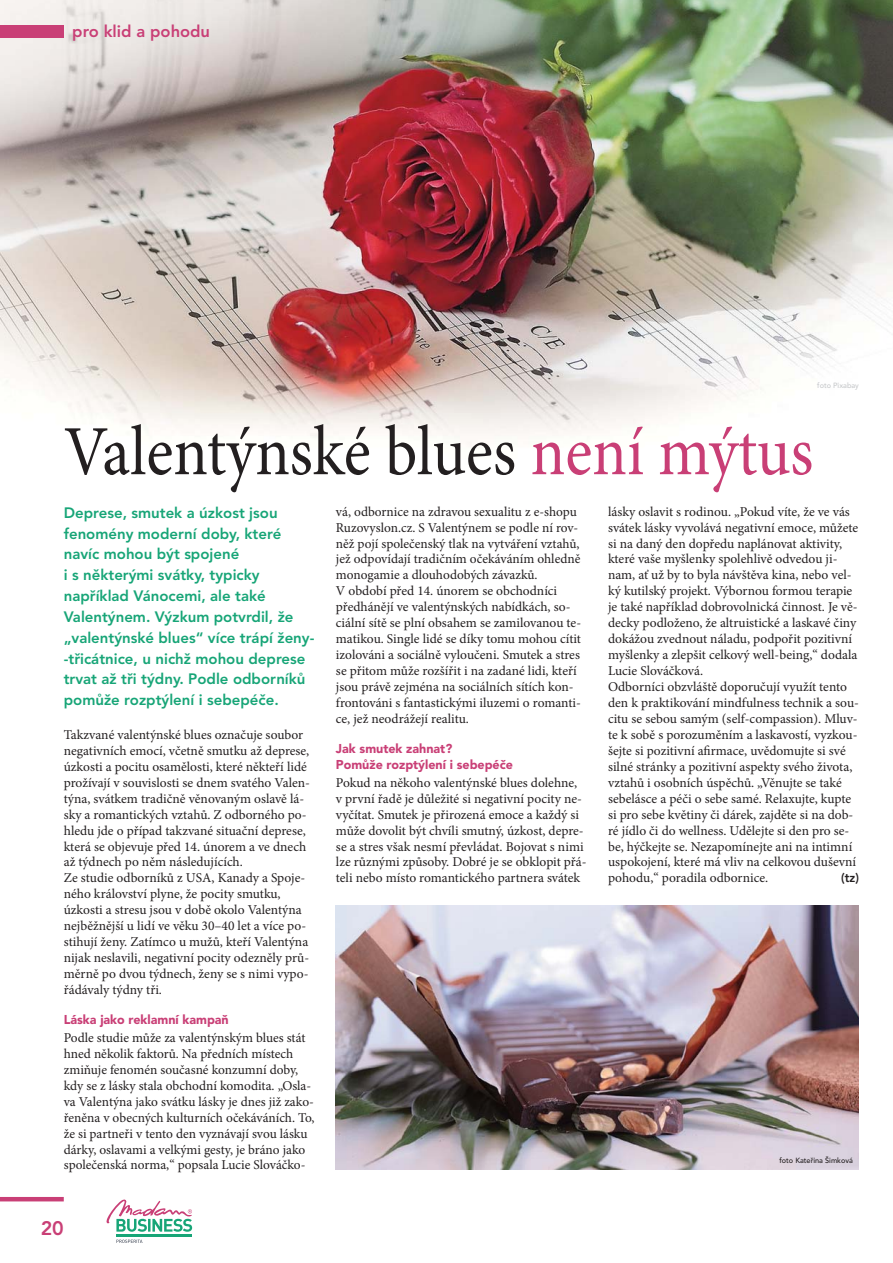
<style>
.page{position:relative;width:893px;height:1263px;background:#fff}
.page>*{position:absolute;margin:0;border:0;box-sizing:border-box;transform-origin:0 0}
.t1{font:70.5px "Minion Pro";color:#231f20;scale:.9 1}
.t2{font:800 19.5px "Avenir";color:#c93f76}
.t3{font:800 16.5px "Avenir";color:#c93f76}
.t4{font:800 15px/20.9px "Avenir";color:#17a577}
.t5{font:13.5px/15.9px "Minion Pro";color:#231f20}
.t6{font:900 12.75px/15.9px "Avenir";color:#c93f76}
.t7{font:800 12.75px "Avenir";color:#231f20;scale:.95 1}
.t8{font:500 7.5px "Avenir";color:#231f20}
.t9{font:500 7.5px "Avenir";color:#c6c8ca}
.s1{color:#c93f76}
</style>
<div class="page">
<img style="left:0;top:0;width:893px;height:446px">
<div style="left:0;top:25px;width:64px;height:12px;background:#c93f76"></div>
<hr style="left:0;top:1197px;width:64px;height:4px;background:#c93f76">
<hr style="left:116px;top:1234px;width:76px;height:2px;background:#17a577">
<svg style="left:107px;top:1199px;width:85px;height:33px"></svg>
<svg style="left:116px;top:1239px;width:27px;height:4px"></svg>
<img style="left:336px;top:906px;width:523px;height:263px">
<p class="t3" style="left:72px;top:25px;width:139px">pro klid a pohodu</p>
<p class="t9" style="left:817px;top:382px;width:43px">foto Pixabay</p>
<h1 class="t1" style="left:64px;top:424px;width:834px">Valentýnské blues <span class="s1">není mýtus</span></h1>
<p class="t4" style="left:64px;top:503px;width:252px">Deprese, smutek a úzkost jsou fenomény moderní doby, které navíc mohou být spojené<br>i s některými svátky, typicky například Vánocemi, ale také<br>Valentýnem. Výzkum potvrdil, že „valentýnské blues“ více trápí ženy--třicátnice, u nichž mohou deprese trvat až tři týdny. Podle odborníků pomůže rozptýlení i sebepéče.</p>
<p class="t5" style="left:64px;top:728px;width:248px">Takzvané valentýnské blues označuje soubor negativních emocí, včetně smutku až deprese, úzkosti a pocitu osamělosti, které někteří lidé prožívají v souvislosti se dnem svatého Valen&shy;týna, svátkem tradičně věnovaným oslavě lá&shy;sky a romantických vztahů. Z odborného po&shy;hledu jde o případ takzvané situační deprese, která se objevuje před 14. únorem a ve dnech až týdnech po něm následujících.<br>Ze studie odborníků z USA, Kanady a Spoje&shy;ného království plyne, že pocity smutku, úzkosti a stresu jsou v době okolo Valentýna nejběžnější u lidí ve věku 30–40 let a více po&shy;stihují ženy. Zatímco u mužů, kteří Valentýna nijak neslavili, negativní pocity odezněly prů&shy;měrně po dvou týdnech, ženy se s nimi vypo&shy;řádávaly týdny tři.</p>
<p class="t6" style="left:64px;top:1013px;width:167px">Láska jako reklamní kampaň</p>
<p class="t5" style="left:64px;top:1031px;width:252px">Podle studie může za valentýnským blues stát hned několik faktorů. Na předních místech zmiňuje fenomén současné konzumní doby, kdy se z lásky stala obchodní komodita. „Osla&shy;va Valentýna jako svátku lásky je dnes již zako&shy;řeněna v obecných kulturních očekáváních. To, že si partneři v tento den vyznávají svou lásku dárky, oslavami a velkými gesty, je bráno jako společenská norma,“ popsala Lucie Slováčko-</p>
<p class="t5" style="left:336px;top:504px;width:247px">vá, odbornice na zdravou sexualitu z e-shopu Ruzovyslon.cz. S Valentýnem se podle ní rov&shy;něž pojí společenský tlak na vytváření vztahů, jež odpovídají tradičním očekáváním ohledně monogamie a dlouhodobých závazků.<br>V období před 14. únorem se obchodníci předhánějí ve valentýnských nabídkách, so - ciální sítě se plní obsahem se zamilovanou te&shy;matikou. Single lidé se díky tomu mohou cítit izolováni a sociálně vyloučeni. Smutek a stres se přitom může rozšířit i na zadané lidi, kteří jsou právě zejména na sociálních sítích kon&shy;frontováni s fantastickými iluzemi o romanti&shy;ce, jež neodrážejí realitu.</p>
<p class="t6" style="left:336px;top:742px;width:179px">Jak smutek zahnat?<br>Pomůže rozptýlení i sebepéče</p>
<p class="t5" style="left:336px;top:776px;width:252px">Pokud na někoho valentýnské blues dolehne, v první řadě je důležité si negativní pocity ne&shy;vyčítat. Smutek je přirozená emoce a každý si může dovolit být chvíli smutný, úzkost, depre&shy;se a stres však nesmí převládat. Bojovat s nimi lze různými způsoby. Dobré je se obklopit přá&shy;teli nebo místo romantického partnera svátek</p>
<p class="t5" style="left:608px;top:504px;width:252px">lásky oslavit s rodinou. „Pokud víte, že ve vás svátek lásky vyvolává negativní emoce, můžete si na daný den dopředu naplánovat aktivity, které vaše myšlenky spolehlivě odvedou ji&shy;nam, ať už by to byla návštěva kina, nebo vel&shy;ký kutilský projekt. Výbornou formou terapie je také například dobrovolnická činnost. Je vě&shy;decky podloženo, že altruistické a laskavé činy dokážou zvednout náladu, podpořit pozitivní myšlenky a zlepšit celkový well-being,“ dodala Lucie Slováčková.<br>Odborníci obzvláště doporučují využít tento den k praktikování mindfulness technik a sou&shy;citu se sebou samým (self-compassion). Mluv&shy;te k sobě s porozuměním a laskavostí, vyzkou&shy;šejte si pozitivní afirmace, uvědomujte si své silné stránky a pozitivní aspekty svého života, vztahů i osobních úspěchů. „Věnujte se také sebelásce a péči o sebe samé. Relaxujte, kupte si pro sebe květiny či dárek, zajděte si na dob&shy;ré jídlo či do wellness. Udělejte si den pro se&shy;be, hýčkejte se. Nezapomínejte ani na intimní uspokojení, které má vliv na celkovou duševní pohodu,“ poradila odbornice.</p>
<p class="t7" style="left:841px;top:873px;width:20px">(tz)</p>
<p class="t8" style="left:779px;top:1158px;width:75px">foto Kateřina Šimková</p>
<h2 class="t2" style="left:41px;top:1220px;width:25px">20</h2>
</div>
